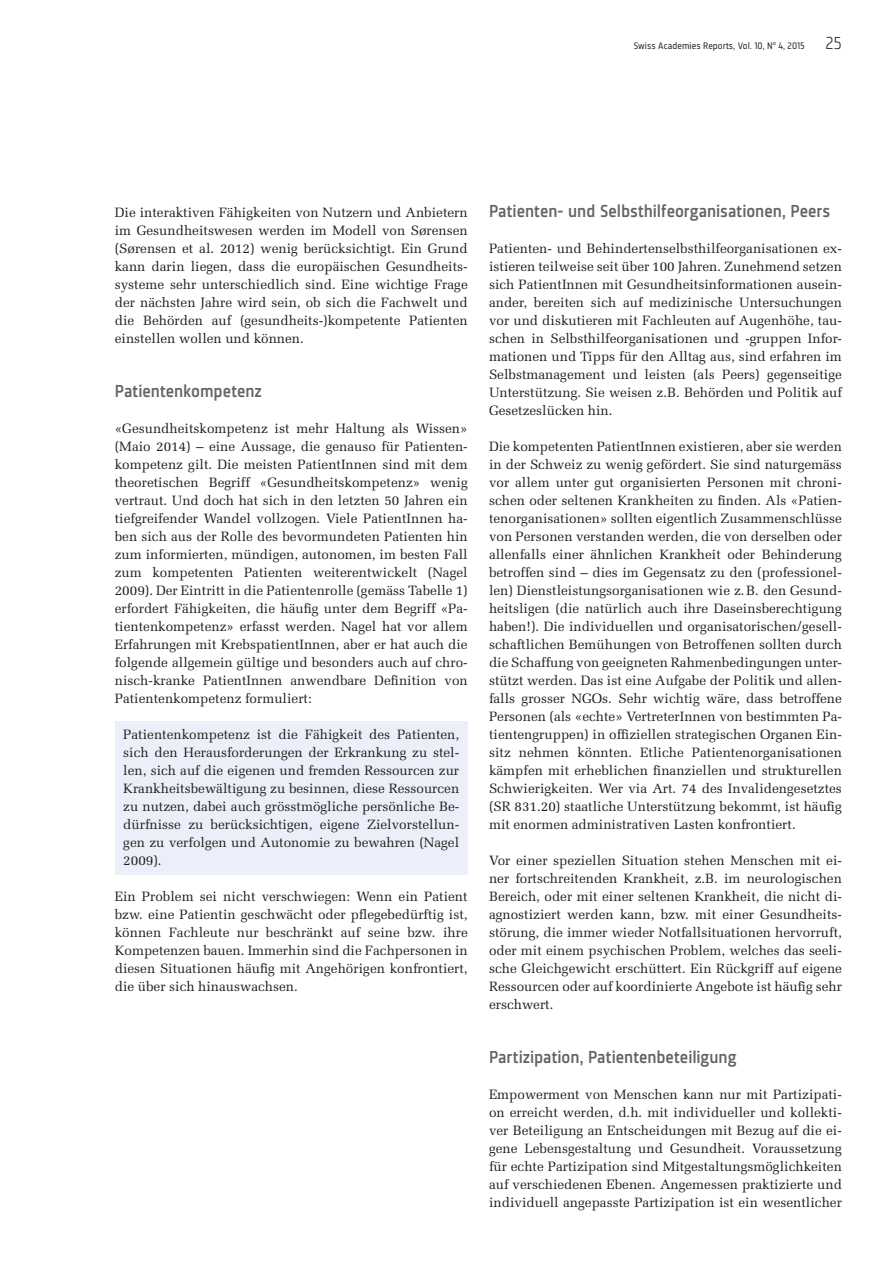
<style>
.page{position:relative;width:893px;height:1263px;background:#fff}
.page>*{position:absolute;margin:0;border:0;box-sizing:border-box;transform-origin:0 0}
.t1{font:500 18px "Sinews Sans Pro";color:#646463}
.t2{font:13.5px/18px "Melior";color:#1d1d1b;text-align:justify}
.t3{font:9.75px "Sinews Sans Pro";letter-spacing:.005em;color:#1d1d1b}
.s1{font-weight:300;font-size:18px}
</style>
<div class="page">
<div style="left:115px;top:721px;width:353px;height:153px;background:#ebeff9"></div>
<p class="t3" style="left:634px;top:40px;width:210px">Swiss Academies Reports, Vol. 10, N<sup>o</sup> 4, 2015 <span class="s1">25</span></p>
<p class="t2" style="left:115px;top:204px;width:354px">Die interaktiven Fähigkeiten von Nutzern und Anbietern im Gesundheitswesen werden im Modell von Sørensen (Sørensen et al. 2012) wenig berücksichtigt. Ein Grund kann darin liegen, dass die europäischen Gesundheits&shy;systeme sehr unterschiedlich sind. Eine wichtige Frage der nächsten Jahre wird sein, ob sich die Fachwelt und die Behörden auf (gesundheits-)kompetente Patienten einstellen wollen und können.</p>
<h1 class="t1" style="left:115px;top:381px;width:149px">Patientenkompetenz</h1>
<p class="t2" style="left:115px;top:420px;width:354px">«Gesundheitskompetenz ist mehr Haltung als Wissen» (Maio 2014) – eine Aussage, die genauso für Patienten&shy;kompetenz gilt. Die meisten PatientInnen sind mit dem theoretischen Begriff «Gesundheitskompetenz» wenig vertraut. Und doch hat sich in den letzten 50 Jahren ein tiefgreifender Wandel vollzogen. Viele PatientInnen ha&shy;ben sich aus der Rolle des bevormundeten Patienten hin zum informierten, mündigen, autonomen, im besten Fall zum kompetenten Patienten weiterentwickelt (Nagel 2009). Der Eintritt in die Patientenrolle (gemäss Tabelle 1) erfordert Fähigkeiten, die häufig unter dem Begriff «Pa&shy;tientenkompetenz» erfasst werden. Nagel hat vor allem Erfahrungen mit KrebspatientInnen, aber er hat auch die folgende allgemein gültige und besonders auch auf chro&shy;nisch-kranke PatientInnen anwendbare Definition von Patientenkompetenz formuliert:</p>
<p class="t2" style="left:123px;top:726px;width:337px">Patientenkompetenz ist die Fähigkeit des Patienten, sich den Herausforderungen der Erkrankung zu stel&shy;len, sich auf die eigenen und fremden Ressourcen zur Krankheitsbewältigung zu besinnen, diese Ressourcen zu nutzen, dabei auch grösstmögliche persönliche Be&shy;dürfnisse zu berücksichtigen, eigene Zielvorstellun&shy;gen zu verfolgen und Autonomie zu bewahren (Nagel 2009).</p>
<p class="t2" style="left:115px;top:888px;width:354px">Ein Problem sei nicht verschwiegen: Wenn ein Patient bzw. eine Patientin geschwächt oder pflegebedürftig ist, können Fachleute nur beschränkt auf seine bzw. ihre Kompetenzen bauen. Immerhin sind die Fachpersonen in diesen Situationen häufig mit Angehörigen konfrontiert, die über sich hinauswachsen.</p>
<h1 class="t1" style="left:489px;top:201px;width:343px">Patienten- und Selbsthilfeorganisationen, Peers</h1>
<p class="t2" style="left:489px;top:240px;width:354px">Patienten- und Behindertenselbsthilfeorganisationen ex&shy;istieren teilweise seit über 100 Jahren. Zunehmend setzen sich PatientInnen mit Gesundheitsinformationen ausein&shy;ander, bereiten sich auf medizinische Untersuchungen vor und diskutieren mit Fachleuten auf Augenhöhe, tau&shy;schen in Selbsthilfeorganisationen und -gruppen Infor&shy;mationen und Tipps für den Alltag aus, sind erfahren im Selbstmanagement und leisten (als Peers) gegenseitige Unterstützung. Sie weisen z.B. Behörden und Politik auf Gesetzeslücken hin.</p>
<p class="t2" style="left:489px;top:438px;width:354px">Die kompetenten PatientInnen existieren, aber sie werden in der Schweiz zu wenig gefördert. Sie sind naturgemäss vor allem unter gut organisierten Personen mit chroni&shy;schen oder seltenen Krankheiten zu finden. Als «Patien&shy;tenorganisationen» sollten eigentlich Zusammenschlüsse von Personen verstanden werden, die von derselben oder allenfalls einer ähnlichen Krankheit oder Behinderung betroffen sind – dies im Gegensatz zu den (professionel&shy;len) Dienstleistungsorganisationen wie z.B. den Gesund&shy;heitsligen (die natürlich auch ihre Daseinsberechtigung haben!). Die individuellen und organisatorischen/gesell&shy;schaftlichen Bemühungen von Betroffenen sollten durch die Schaffung von geeigneten Rahmenbedingungen unter&shy;stützt werden. Das ist eine Aufgabe der Politik und allen&shy;falls grosser NGOs. Sehr wichtig wäre, dass betroffene Personen (als «echte» VertreterInnen von bestimmten Pa&shy;tientengruppen) in offiziellen strategischen Organen Ein&shy;sitz nehmen könnten. Etliche Patientenorganisationen kämpfen mit erheblichen finanziellen und strukturellen Schwierigkeiten. Wer via Art. 74 des Invalidengesetztes (SR 831.20) staatliche Unterstützung bekommt, ist häufig mit enormen administrativen Lasten konfrontiert.</p>
<p class="t2" style="left:489px;top:852px;width:354px">Vor einer speziellen Situation stehen Menschen mit ei&shy;ner fortschreitenden Krankheit, z.B. im neurologischen Bereich, oder mit einer seltenen Krankheit, die nicht di&shy;agnostiziert werden kann, bzw. mit einer Gesundheits&shy;störung, die immer wieder Notfallsituationen hervorruft, oder mit einem psychischen Problem, welches das seeli&shy;sche Gleichgewicht erschüttert. Ein Rückgriff auf eigene Ressourcen oder auf koordinierte Angebote ist häufig sehr erschwert.</p>
<h1 class="t1" style="left:489px;top:1047px;width:249px">Partizipation, Patientenbeteiligung</h1>
<p class="t2" style="left:489px;top:1086px;width:354px">Empowerment von Menschen kann nur mit Partizipati&shy;on erreicht werden, d.h. mit individueller und kollekti&shy;ver Beteiligung an Entscheidungen mit Bezug auf die ei&shy;gene Lebensgestaltung und Gesundheit. Voraussetzung für echte Partizipation sind Mitgestaltungsmöglichkeiten auf verschiedenen Ebenen. Angemessen praktizierte und individuell angepasste Partizipation ist ein wesentlicher</p>
</div>
